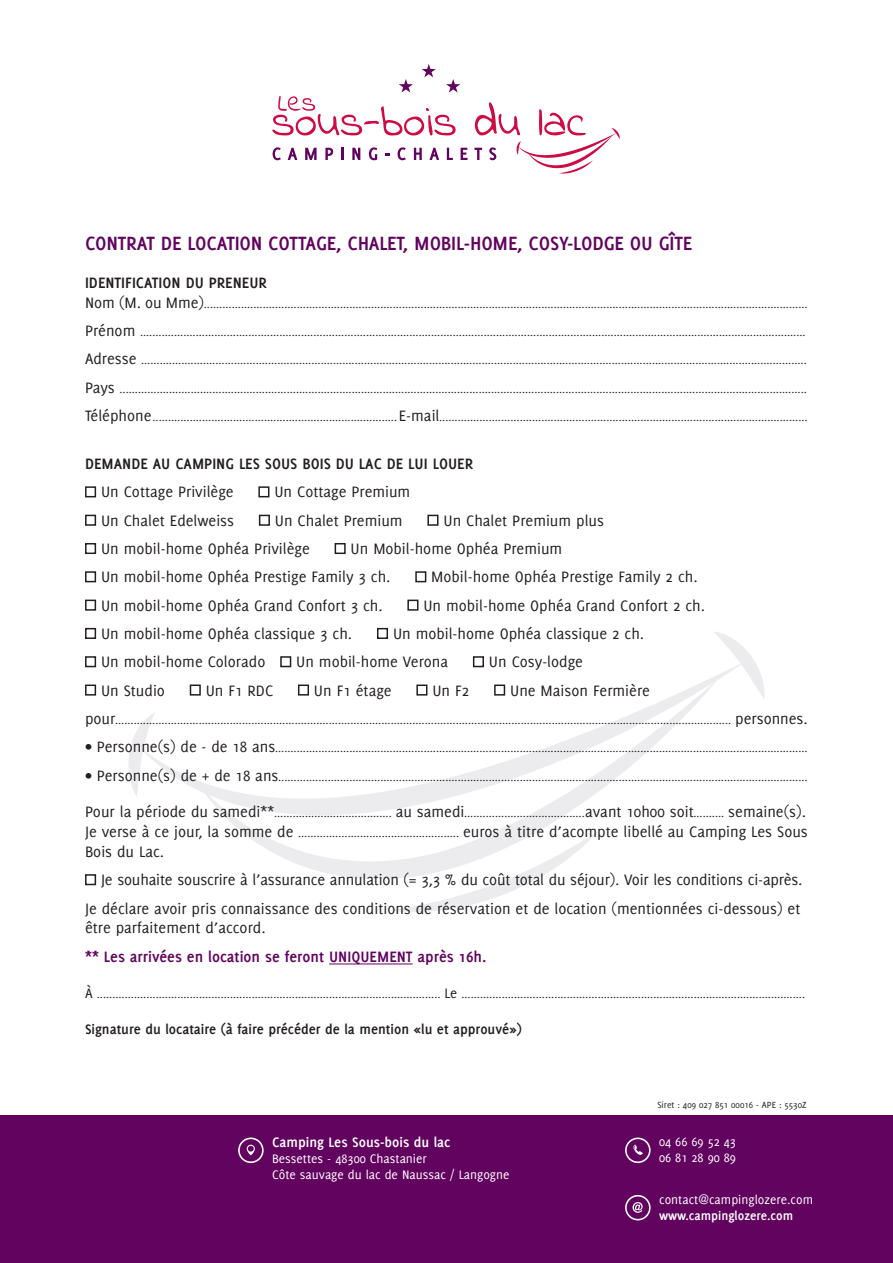
<style>
.page{position:relative;width:893px;height:1263px;background:#fff}
.page>*{position:absolute;margin:0;border:0;box-sizing:border-box;transform-origin:0 0}
.t1{font:700 21px "Delicious";letter-spacing:-.01em;color:#62035f}
.t2{font:16.5px/28.3px "Delicious";color:#231f20}
.t3{font:700 16.5px "Delicious";color:#231f20}
.t4{font:700 16.5px "Delicious";color:#62035f}
.t5{font:700 15px "Delicious";color:#231f20}
.t6{font:700 15px "Delicious";color:#fff}
.t7{font:13.5px/16.2px "Delicious";color:#fff}
.t8{font:700 13.5px "Delicious";color:#fff}
.t9{font:italic 12px "Delicious";color:#231f20}
.t10{font:9.75px "Delicious";color:#231f20}
.s1{font-style:normal;font-size:16.5px}
.s2{font-style:italic;font-size:12px}
.s3{font-style:normal;font-size:15px}
</style>
<div class="page">
<svg style="left:155px;top:661px;width:558px;height:130px"></svg>
<svg style="left:129px;top:713px;width:26px;height:83px"></svg>
<svg style="left:713px;top:632px;width:51px;height:66px"></svg>
<svg style="left:200px;top:679px;width:518px;height:200px"></svg>
<svg style="left:389px;top:831px;width:209px;height:81px"></svg>
<svg style="left:273px;top:147px;width:8px;height:13px"></svg>
<svg style="left:288px;top:148px;width:9px;height:12px"></svg>
<svg style="left:305px;top:148px;width:12px;height:12px"></svg>
<svg style="left:325px;top:148px;width:8px;height:12px"></svg>
<svg style="left:341px;top:148px;width:3px;height:12px"></svg>
<svg style="left:352px;top:148px;width:8px;height:12px"></svg>
<svg style="left:369px;top:147px;width:8px;height:13px"></svg>
<svg style="left:398px;top:147px;width:8px;height:13px"></svg>
<svg style="left:414px;top:148px;width:8px;height:12px"></svg>
<svg style="left:429px;top:148px;width:10px;height:12px"></svg>
<svg style="left:447px;top:148px;width:6px;height:12px"></svg>
<svg style="left:461px;top:148px;width:6px;height:12px"></svg>
<svg style="left:272px;top:64px;width:188px;height:71px"></svg>
<svg style="left:474px;top:102px;width:146px;height:72px"></svg>
<hr style="left:329px;top:964px;width:84px;height:1px;background:#62035f">
<div style="left:85px;top:486px;width:11px;height:11px;border:2px solid #231f20"></div>
<div style="left:258px;top:486px;width:11px;height:11px;border:2px solid #231f20"></div>
<div style="left:85px;top:515px;width:11px;height:11px;border:2px solid #231f20"></div>
<div style="left:259px;top:515px;width:11px;height:11px;border:2px solid #231f20"></div>
<div style="left:427px;top:515px;width:11px;height:11px;border:2px solid #231f20"></div>
<div style="left:85px;top:543px;width:11px;height:11px;border:2px solid #231f20"></div>
<div style="left:335px;top:543px;width:11px;height:11px;border:2px solid #231f20"></div>
<div style="left:85px;top:571px;width:11px;height:11px;border:2px solid #231f20"></div>
<div style="left:415px;top:571px;width:11px;height:11px;border:2px solid #231f20"></div>
<div style="left:85px;top:600px;width:11px;height:11px;border:2px solid #231f20"></div>
<div style="left:407px;top:600px;width:11px;height:11px;border:2px solid #231f20"></div>
<div style="left:85px;top:628px;width:11px;height:11px;border:2px solid #231f20"></div>
<div style="left:377px;top:628px;width:11px;height:11px;border:2px solid #231f20"></div>
<div style="left:85px;top:656px;width:11px;height:11px;border:2px solid #231f20"></div>
<div style="left:280px;top:656px;width:11px;height:11px;border:2px solid #231f20"></div>
<div style="left:473px;top:656px;width:11px;height:11px;border:2px solid #231f20"></div>
<div style="left:85px;top:684px;width:11px;height:12px;border:2px solid #231f20"></div>
<div style="left:190px;top:684px;width:11px;height:12px;border:2px solid #231f20"></div>
<div style="left:298px;top:684px;width:11px;height:12px;border:2px solid #231f20"></div>
<div style="left:416px;top:684px;width:11px;height:12px;border:2px solid #231f20"></div>
<div style="left:494px;top:684px;width:11px;height:12px;border:2px solid #231f20"></div>
<div style="left:85px;top:874px;width:11px;height:11px;border:2px solid #231f20"></div>
<div style="left:0;top:1115px;width:893px;height:148px;background:#62035f"></div>
<svg style="left:238px;top:1137px;width:26px;height:26px"></svg>
<svg style="left:625px;top:1137px;width:26px;height:26px"></svg>
<svg style="left:625px;top:1195px;width:26px;height:25px"></svg>
<h1 class="t1" style="left:85px;top:231px;width:609px">contrat de location cottage, chalet, mobil-home, cosy-lodge ou gîte</h1>
<h2 class="t3" style="left:85px;top:273px;width:12px">IDENTI</h2>
<h2 class="t3" style="left:125px;top:273px;width:15px">FICATION</h2>
<h2 class="t3" style="left:186px;top:273px;width:41px">DU PRENEUR</h2>
<p class="t9" style="left:85px;top:297px;width:724px"><span class="s1">Nom (M. ou Mme)</span>...................................................................................................................................................................................................</p>
<p class="t9" style="left:85px;top:325px;width:722px"><span class="s1">Prénom</span> .......................................................................................................................................................................................................................</p>
<p class="t9" style="left:85px;top:354px;width:724px"><span class="s1">Adresse</span> .......................................................................................................................................................................................................................</p>
<p class="t9" style="left:85px;top:382px;width:724px"><span class="s1">Pays</span> ..............................................................................................................................................................................................................................</p>
<p class="t9" style="left:85px;top:410px;width:724px"><span class="s1">Téléphone</span> ............................................................................... <span class="s1">E-mail</span>.......................................................................................................................</p>
<h2 class="t3" style="left:85px;top:454px;width:390px">demande au Camping Les Sous Bois du Lac de lui louer</h2>
<h2 class="t2" style="left:101px;top:478px;width:134px">Un Cottage Privilège</h2>
<h2 class="t2" style="left:274px;top:478px;width:137px">Un Cottage Premium</h2>
<h2 class="t2" style="left:101px;top:506px;width:135px">Un Chalet Edelweiss</h2>
<h2 class="t2" style="left:275px;top:506px;width:129px">Un Chalet Premium</h2>
<h2 class="t2" style="left:443px;top:506px;width:162px">Un Chalet Premium plus</h2>
<h2 class="t2" style="left:101px;top:534px;width:210px">Un mobil-home Ophéa Privilège</h2>
<h2 class="t2" style="left:101px;top:534px;width:463px;text-indent:250px">Un Mobil-home Ophéa Premium<br>Un mobil-home Ophéa Prestige Family 3 ch.</h2>
<h2 class="t2" style="left:431px;top:563px;width:268px">Mobil-home Ophéa Prestige Family 2 ch.</h2>
<h2 class="t2" style="left:101px;top:591px;width:283px">Un mobil-home Ophéa Grand Confort 3 ch.</h2>
<h2 class="t2" style="left:423px;top:591px;width:283px">Un mobil-home Ophéa Grand Confort 2 ch.</h2>
<h2 class="t2" style="left:101px;top:619px;width:253px">Un mobil-home Ophéa classique 3 ch.</h2>
<h2 class="t2" style="left:393px;top:619px;width:253px">Un mobil-home Ophéa classique 2 ch.</h2>
<h2 class="t2" style="left:101px;top:647px;width:166px">Un mobil-home Colorado</h2>
<h2 class="t2" style="left:296px;top:647px;width:153px">Un mobil-home Verona</h2>
<h2 class="t2" style="left:489px;top:647px;width:96px">Un Cosy-lodge</h2>
<h2 class="t2" style="left:101px;top:676px;width:65px">Un Studio</h2>
<h2 class="t2" style="left:206px;top:676px;width:69px">Un F1 RDC</h2>
<h2 class="t2" style="left:314px;top:676px;width:79px">Un F1 étage</h2>
<h2 class="t2" style="left:432px;top:676px;width:38px">Un F2</h2>
<h2 class="t2" style="left:510px;top:676px;width:141px">Une Maison Fermière</h2>
<p class="t9" style="left:85px;top:713px;width:724px"><span class="s1">pour</span>....................................................................................................................................................................................................... <span class="s1">personnes.</span></p>
<p class="t9" style="left:85px;top:741px;width:724px"><span class="s1">• Personne(s) de - de 18 ans</span>............................................................................................................................................................................</p>
<p class="t9" style="left:85px;top:770px;width:724px"><span class="s1">• Personne(s) de + de 18 ans</span>...........................................................................................................................................................................</p>
<p class="t9" style="left:85px;top:807px;width:722px"><span class="s1">Pour la période du samedi**</span>...................................... <span class="s1">au samedi</span>.......................................<span class="s1">avant 10h00 soit</span>.......... <span class="s1">semaine(s).</span></p>
<h2 class="t2" style="left:85px;top:822px;width:724px;line-height:19.8px">Je verse à ce jour, la somme de <span class="s2">....................................................</span> euros à titre d’acompte libellé au Camping Les Sous<br>Bois du Lac.</h2>
<h2 class="t2" style="left:85px;top:865px;width:719px;text-align:right">Je souhaite souscrire à l’assurance annulation (= 3,3 % du coût total du séjour). Voir les conditions ci-après.<br>Je déclare avoir pris connaissance des conditions de réservation et de location (mentionnées ci-dessous) et</h2>
<h2 class="t2" style="left:85px;top:913px;width:182px">être parfaitement d’accord.</h2>
<h2 class="t4" style="left:85px;top:947px;width:285px">** Les arrivées en location se feront UNI QUEMENT</h2>
<h2 class="t4" style="left:418px;top:947px;width:70px">après 16h.</h2>
<p class="t9" style="left:85px;top:987px;width:722px"><span class="s3">À</span> ............................................................................................................... <span class="s3">Le</span> ...............................................................................................................</p>
<p class="t5" style="left:85px;top:1020px;width:438px">Signature du locataire (à faire précéder de la mention «lu et approuvé»)</p>
<p class="t6" style="left:272px;top:1133px;width:180px">Camping Les Sous-bois du lac</p>
<p class="t7" style="left:272px;top:1150px;width:239px">Bessettes - 48300 Chastanier<br>Côte sauvage du lac de Naussac / Langogne</p>
<p class="t10" style="left:657px;top:1099px;width:151px">Siret : 409 027 851 00016 - APE : 5530Z</p>
<p class="t7" style="left:659px;top:1133px;width:78px">04 66 69 52 43<br>06 81 28 90 89</p>
<p class="t7" style="left:659px;top:1191px;width:156px">contact@campinglozere.com</p>
<p class="t8" style="left:659px;top:1207px;width:135px">www.campinglozere.com</p>
</div>
